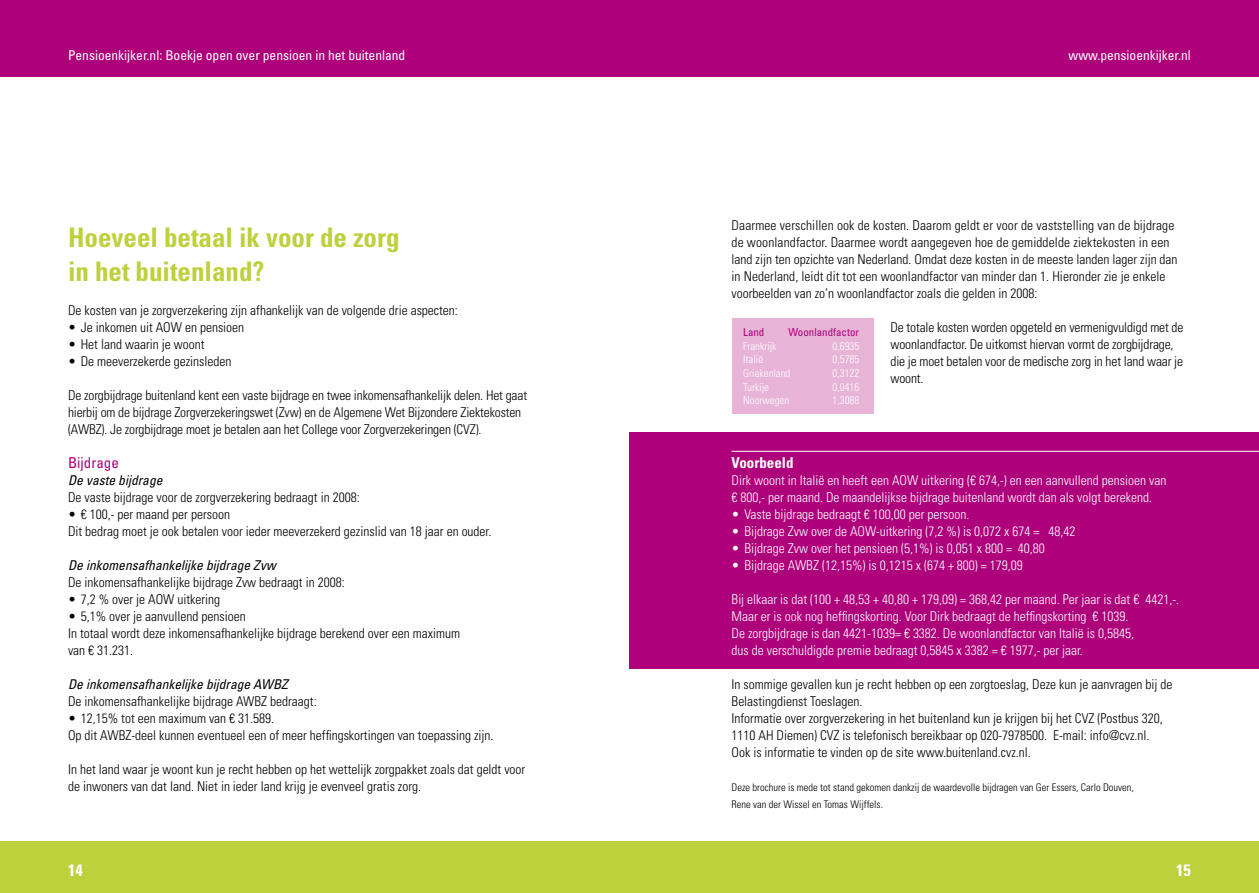
<style>
.page{position:relative;width:1259px;height:893px;background:#fff}
.page>*{position:absolute;margin:0;border:0;box-sizing:border-box;transform-origin:0 0}
.t1{font:700 condensed 27px/34px "Univers";color:#bdd13d}
.t2{font:700 condensed 16.5px "Univers";color:#fff}
.t3{font:700 condensed 15px "Univers";color:#fff}
.t4{font:condensed 15px "Univers";color:#ae007b}
.t5{font:300 condensed 13.5px/17px "Univers";color:#000}
.t6{font:300 condensed 13.5px/17px "Univers";color:#fff}
.t7{font:italic condensed 13.5px "Univers";color:#000}
.t8{font:condensed 13.5px "Univers";color:#fff}
.t9{font:300 condensed 10.95px "Univers";color:#fff}
.t10{font:condensed 10.95px "Univers";color:#ae007b}
.t11{font:300 condensed 10.5px/17px "Univers";color:#000}
</style>
<div class="page">
<div style="left:0;top:842px;width:629px;height:51px;background:#bdd13d"></div>
<div style="left:629px;top:842px;width:630px;height:51px;background:#bdd13d"></div>
<div style="left:0;top:0;width:1259px;height:77px;background:#ae007b"></div>
<div style="left:629px;top:433px;width:630px;height:236px;background:#ae007b"></div>
<hr style="left:731px;top:451px;width:528px;height:1px;background:#fff">
<div style="left:731px;top:318px;width:142px;height:96px;background:#e7b3d7"></div>
<p class="t8" style="left:68px;top:46px;width:339px">Pensioenkijker.nl: Boekje open over pensioen in het buitenland</p>
<p class="t8" style="left:1068px;top:46px;width:124px">www.pensioenkijker.nl</p>
<h1 class="t1" style="left:68px;top:220px;width:333px">Hoeveel betaal ik voor de zorg in het buitenland?</h1>
<p class="t5" style="left:68px;top:301px;width:391px">De kosten van je zorgverzekering zijn afhankelijk van de volgende drie aspecten:</p>
<p class="t5" style="left:68px;top:318px;width:178px">• Je inkomen uit AOW en pensioen</p>
<p class="t5" style="left:68px;top:335px;width:138px">• Het land waarin je woont</p>
<p class="t5" style="left:68px;top:352px;width:165px">• De meeverzekerde gezinsleden</p>
<p class="t5" style="left:68px;top:386px;width:460px">De zorgbijdrage buitenland kent een vaste bijdrage en twee inkomensafhankelijk delen. Het gaat hierbij om de bijdrage Zorgverzekeringswet (Zvw) en de Algemene Wet Bijzondere Ziektekosten (AWBZ). Je zorgbijdrage moet je betalen aan het College voor Zorgverzekeringen (CVZ).</p>
<p class="t4" style="left:68px;top:453px;width:52px">Bijdrage</p>
<p class="t7" style="left:68px;top:471px;width:96px">De vaste bijdrage</p>
<p class="t5" style="left:68px;top:489px;width:293px">De vaste bijdrage voor de zorgverzekering bedraagt in 2008:</p>
<p class="t5" style="left:68px;top:506px;width:425px">• € 100,- per maand per persoon<br>Dit bedrag moet je ook betalen voor ieder meeverzekerd gezinslid van 18 jaar en ouder.</p>
<p class="t7" style="left:68px;top:556px;width:209px">De inkomensafhankelijke bijdrage Zvw</p>
<p class="t5" style="left:68px;top:574px;width:278px">De inkomensafhankelijke bijdrage Zvw bedraagt in 2008:</p>
<p class="t5" style="left:68px;top:591px;width:154px">• 7,2 % over je AOW uitkering</p>
<p class="t5" style="left:68px;top:608px;width:394px">• 5,1% over je aanvullend pensioen<br>In totaal wordt deze inkomensafhankelijke bijdrage berekend over een maximum van € 31.231.</p>
<p class="t7" style="left:68px;top:675px;width:221px">De inkomensafhankelijke bijdrage AWBZ</p>
<p class="t5" style="left:68px;top:693px;width:250px">De inkomensafhankelijke bijdrage AWBZ bedraagt:</p>
<p class="t5" style="left:68px;top:710px;width:427px">• 12,15% tot een maximum van € 31.589.<br>Op dit AWBZ-deel kunnen eventueel een of meer heffingskortingen van toepassing zijn.</p>
<p class="t5" style="left:68px;top:761px;width:459px">In het land waar je woont kun je recht hebben op het wettelijk zorgpakket zoals dat geldt voor de inwoners van dat land. Niet in ieder land krijg je evenveel gratis zorg.</p>
<p class="t5" style="left:731px;top:216px;width:447px">Daarmee verschillen ook de kosten. Daarom geldt er voor de vaststelling van de bijdrage de woonlandfactor. Daarmee wordt aangegeven hoe de gemiddelde ziektekosten in een land zijn ten opzichte van Nederland. Omdat deze kosten in de meeste landen lager zijn dan in Nederland, leidt dit tot een woonlandfactor van minder dan 1. Hieronder zie je enkele voorbeelden van zo’n woonlandfactor zoals die gelden in 2008:</p>
<p class="t5" style="left:890px;top:318px;width:294px">De totale kosten worden opgeteld en vermenigvuldigd met de woonlandfactor. De uitkomst hiervan vormt de zorgbijdrage, die je moet betalen voor de medische zorg in het land waar je woont.</p>
<p class="t10" style="left:743px;top:325px;width:23px">Land</p>
<p class="t10" style="left:788px;top:325px;width:72px">Woonlandfactor</p>
<p class="t9" style="left:743px;top:339px;width:35px">Frankrijk</p>
<p class="t9" style="left:832px;top:339px;width:28px">0,6935</p>
<p class="t9" style="left:743px;top:353px;width:22px">Italië</p>
<p class="t9" style="left:832px;top:353px;width:28px">0,5785</p>
<p class="t9" style="left:743px;top:366px;width:49px">Griekenland</p>
<p class="t9" style="left:832px;top:366px;width:28px">0,3122</p>
<p class="t9" style="left:743px;top:380px;width:27px">Turkije</p>
<p class="t9" style="left:832px;top:380px;width:28px">0,0416</p>
<p class="t9" style="left:743px;top:394px;width:48px">Noorwegen</p>
<p class="t9" style="left:832px;top:394px;width:28px">1,3088</p>
<p class="t3" style="left:731px;top:453px;width:63px">Voorbeeld</p>
<p class="t6" style="left:731px;top:472px;width:436px">Dirk woont in Italië en heeft een AOW uitkering (€ 674,-) en een aanvullend pensioen van € 800,- per maand. De maandelijkse bijdrage buitenland wordt dan als volgt berekend.</p>
<p class="t6" style="left:731px;top:506px;width:239px">• Vaste bijdrage bedraagt € 100,00 per persoon.</p>
<p class="t6" style="left:731px;top:523px;width:345px">• Bijdrage Zvw over de AOW-uitkering (7,2 %) is 0,072 x 674 = 48,42</p>
<p class="t6" style="left:731px;top:540px;width:315px">• Bijdrage Zvw over het pensioen (5,1%) is 0,051 x 800 = 40,80</p>
<p class="t6" style="left:731px;top:557px;width:293px">• Bijdrage AWBZ (12,15%) is 0,1215 x (674 + 800) = 179,09</p>
<p class="t6" style="left:731px;top:591px;width:449px">Bij elkaar is dat (100 + 48,53 + 40,80 + 179,09) = 368,42 per maand. Per jaar is dat € 4421,-.<br>Maar er is ook nog heffingskorting. Voor Dirk bedraagt de heffingskorting € 1039.<br>De zorgbijdrage is dan 4421-1039= € 3382. De woonlandfactor van Italië is 0,5845,<br>dus de verschuldigde premie bedraagt 0,5845 x 3382 = € 1977,- per jaar.</p>
<p class="t5" style="left:731px;top:676px;width:442px">In sommige gevallen kun je recht hebben op een zorgtoeslag, Deze kun je aanvragen bij de Belastingdienst Toeslagen.<br>Informatie over zorgverzekering in het buitenland kun je krijgen bij het CVZ (Postbus 320, 1110 AH Diemen) CVZ is telefonisch bereikbaar op 020-7978500. E-mail: info@cvz.nl.<br>Ook is informatie te vinden op de site www.buitenland.cvz.nl.</p>
<p class="t11" style="left:731px;top:779px;width:404px">Deze brochure is mede tot stand gekomen dankzij de waardevolle bijdragen van Ger Essers, Carlo Douven,<br>Rene van der Wissel en Tomas Wijffels.</p>
<p class="t2" style="left:68px;top:860px;width:16px">14</p>
<p class="t2" style="left:1176px;top:860px;width:16px">15</p>
</div>
